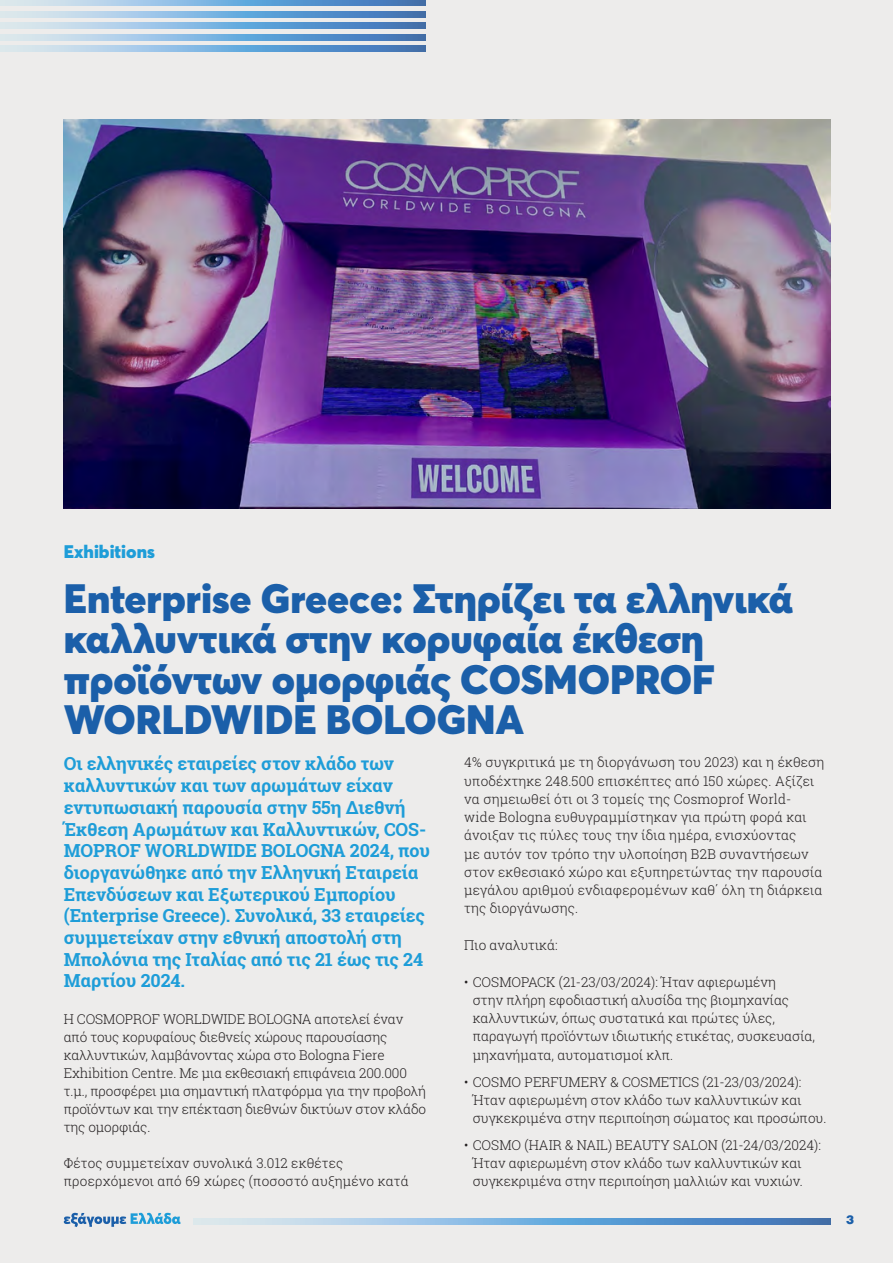
<style>
.page{position:relative;width:893px;height:1263px;background:#edeceb}
.page>*{position:absolute;margin:0;border:0;box-sizing:border-box;transform-origin:0 0}
.t1{font:900 40.5px/40.5px "Averta";color:#1b5fa9}
.t2{font:700 18px/21.8px "Roboto Slab";letter-spacing:-.005em;color:#1e9dd8}
.t3{font:900 18px "Averta";color:#1e9dd8}
.t4{font:300 13.5px/18.3px "Roboto Slab";color:#231f20}
.t5{font:900 12px "UB Helvetica";color:#1b5fa9}
</style>
<div class="page">
<svg style="left:0;top:0;width:426px;height:6px;background:#83b0d9"></svg>
<svg style="left:0;top:23px;width:426px;height:6px;background:#83b0d9"></svg>
<svg style="left:0;top:46px;width:426px;height:5px;background:#83b0d9"></svg>
<svg style="left:0;top:11px;width:426px;height:6px;background:#83b0d9"></svg>
<svg style="left:0;top:34px;width:426px;height:6px;background:#83b0d9"></svg>
<svg style="left:64px;top:1213px;width:117px;height:14px"></svg>
<svg style="left:194px;top:1219px;width:637px;height:5px;background:#83b0d9"></svg>
<img style="left:64px;top:119px;width:767px;height:389px">
<h2 class="t3" style="left:64px;top:540px;width:93px">Exhibitions</h2>
<h1 class="t1" style="left:64px;top:578px;width:731px">Enterprise Greece: Στηρίζει τα ελληνικά καλλυντικά στην κορυφαία έκθεση προϊόντων ομορφιάς COSMOPROF<br>WORLDWIDE BOLOGNA</h1>
<p class="t2" style="left:64px;top:753px;width:368px">Οι ελληνικές εταιρείες στον κλάδο των καλλυντικών και των αρωμάτων είχαν εντυπωσιακή παρουσία στην 55η Διεθνή Έκθεση Αρωμάτων και Καλλυντικών, COS-MOPROF WORLDWIDE BOLOGNA 2024, που διοργανώθηκε από την Ελληνική Εταιρεία Επενδύσεων και Εξωτερικού Εμπορίου (Enterprise Greece). Συνολικά, 33 εταιρείες συμμετείχαν στην εθνική αποστολή στη Μπολόνια της Ιταλίας από τις 21 έως τις 24<br>Μαρτίου 2024.</p>
<p class="t4" style="left:64px;top:1009px;width:364px">Η COSMOPROF WORLDWIDE BOLOGNA αποτελεί έναν από τους κορυφαίους διεθνείς χώρους παρουσίασης καλλυντικών, λαμβάνοντας χώρα στο Bologna Fiere Exhibition Centre. Με μια εκθεσιακή επιφάνεια 200.000 τ.μ., προσφέρει μια σημαντική πλατφόρμα για την προβολή προϊόντων και την επέκταση διεθνών δικτύων στον κλάδο της ομορφιάς.</p>
<p class="t4" style="left:64px;top:1154px;width:346px">Φέτος συμμετείχαν συνολικά 3.012 εκθέτες προερχόμενοι από 69 χώρες (ποσοστό αυξημένο κατά</p>
<p class="t4" style="left:464px;top:753px;width:362px">4% συγκριτικά με τη διοργάνωση του 2023) και η έκθεση υποδέχτηκε 248.500 επισκέπτες από 150 χώρες. Αξίζει να σημειωθεί ότι οι 3 τομείς της Cosmoprof World&shy;wide Bologna ευθυγραμμίστηκαν για πρώτη φορά και άνοιξαν τις πύλες τους την ίδια ημέρα, ενισχύοντας<br>με αυτόν τον τρόπο την υλοποίηση Β2Β συναντήσεων στον εκθεσιακό χώρο και εξυπηρετώντας την παρουσία μεγάλου αριθμού ενδιαφερομένων καθ΄ όλη τη διάρκεια της διοργάνωσης.</p>
<p class="t4" style="left:464px;top:936px;width:95px">Πιο αναλυτικά:</p>
<p class="t4" style="left:473px;top:972px;width:344px;text-indent:-9px">• COSMOPACK (21-23/03/2024): Ήταν αφιερωμένη<br>στην πλήρη εφοδιαστική αλυσίδα της βιομηχανίας καλλυντικών, όπως συστατικά και πρώτες ύλες, παραγωγή προϊόντων ιδιωτικής ετικέτας, συσκευασία, μηχανήματα, αυτοματισμοί κλπ.</p>
<p class="t4" style="left:473px;top:1072px;width:355px;text-indent:-9px">• COSMO PERFUMERY &amp; COSMETICS (21-23/03/2024):<br>Ήταν αφιερωμένη στον κλάδο των καλλυντικών και συγκεκριμένα στην περιποίηση σώματος και προσώπου.</p>
<p class="t4" style="left:473px;top:1135px;width:350px;text-indent:-9px">• COSMO (HAIR &amp; NAIL) BEAUTY SALON (21-24/03/2024):<br>Ήταν αφιερωμένη στον κλάδο των καλλυντικών και συγκεκριμένα στην περιποίηση μαλλιών και νυχιών.</p>
<p class="t5" style="left:846px;top:1212px;width:10px">3</p>
</div>
